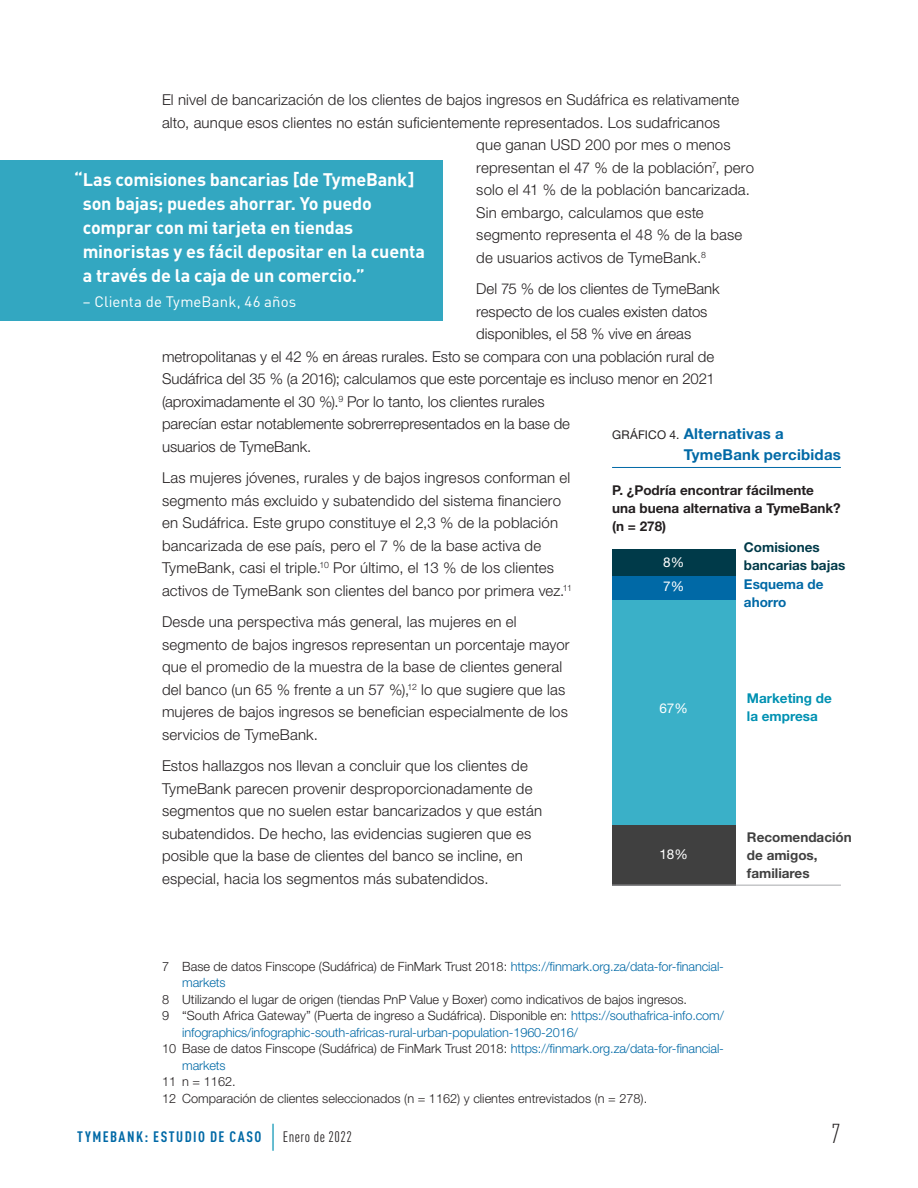
<style>
.page{position:relative;width:918px;height:1188px;background:#fff}
.page>*{position:absolute;margin:0;border:0;box-sizing:border-box;transform-origin:0 0}
.t1{font:300 condensed 27px "DIN Pro";color:#231f20}
.Pull_Quote{font:700 18px/24px "DIN Pro";letter-spacing:-.01em;color:#fff}
.Body{font:300 15px/22.5px "Helvetica Neue LT Std";letter-spacing:.01em;color:#231f20}
.Figure_Title{font:700 15px/21px "Helvetica Neue LT Std";letter-spacing:.015em;color:#0069a6}
.t2{font:700 condensed 15px "DIN Pro";letter-spacing:.1em;color:#0069a6}
.Pull_Quote_Attributi{font:15px "DIN Pro";letter-spacing:.005em;color:#fff}
.Figure_Text{font:700 13.5px/18px "Helvetica Neue LT Std";color:#231f20}
.Figure_Text-2{font:700 13.5px/18px "Helvetica Neue LT Std";color:#404040}
.Figure_Text-3{font:700 13.5px/18px "Helvetica Neue LT Std";color:#003a49}
.Figure_Text-4{font:700 13.5px/18px "Helvetica Neue LT Std";color:#0091b2}
.Figure_Text-5{font:700 13.5px/18px "Helvetica Neue LT Std";color:#0069a6}
.Figure_Text-6{font:13.5px "Helvetica Neue LT Std";color:#fff}
.Footnote{font:300 12.75px/16.5px "Helvetica Neue LT Std";color:#231f20}
.Footnote-2{font:300 12.75px/16.5px "Helvetica Neue LT Std";letter-spacing:-.01em;color:#0069a6}
.s1{font-weight:400;font-size:12px;color:#231f20}
.s2{color:#0069a6}
.s3{color:#231f20}
.s4{font-family:"Minion Pro";font-weight:400;font-stretch:normal;font-size:27px;color:#0091b2}
.s5{font-weight:400;color:#231f20}
</style>
<div class="page">
<hr style="left:612px;top:467px;width:229px;height:1px;background:#0069a6">
<div style="left:612px;top:825px;width:123px;height:61px;background:#404040"></div>
<div style="left:612px;top:599px;width:123px;height:226px;background:#3ab0c8"></div>
<div style="left:612px;top:576px;width:123px;height:23px;background:#0069a6"></div>
<div style="left:612px;top:549px;width:123px;height:27px;background:#003a49"></div>
<hr style="left:612px;top:885px;width:229px;height:1px;background:#a8a9ad">
<div style="left:0;top:160px;width:443px;height:160px;background:#33a7c1"></div>
<p class="Body" style="left:162px;top:88px;width:579px">El nivel de bancarización de los clientes de bajos ingresos en Sudáfrica es relativamente</p>
<p class="Body" style="left:162px;top:111px;width:560px">alto, aunque esos clientes no están suficientemente representados. Los sudafricanos</p>
<p class="Body" style="left:476px;top:133px;width:256px">que ganan USD 200 por mes o menos</p>
<p class="Body" style="left:476px;top:156px;width:279px">representan el 47 % de la población<sup>7</sup>, pero</p>
<p class="Body" style="left:476px;top:178px;width:275px">solo el 41 % de la población bancarizada.</p>
<p class="Body" style="left:476px;top:201px;width:229px">Sin embargo, calculamos que este</p>
<p class="Body" style="left:476px;top:223px;width:267px">segmento representa el 48 % de la base</p>
<p class="Body" style="left:476px;top:246px;width:231px">de usuarios activos de TymeBank.<sup>8</sup></p>
<p class="Body" style="left:476px;top:277px;width:245px">Del 75 % de los clientes de TymeBank</p>
<p class="Body" style="left:476px;top:300px;width:233px">respecto de los cuales existen datos</p>
<p class="Body" style="left:476px;top:322px;width:216px">disponibles, el 58 % vive en áreas</p>
<p class="Body" style="left:162px;top:345px;width:554px">metropolitanas y el 42 % en áreas rurales. Esto se compara con una población rural de</p>
<p class="Body" style="left:162px;top:367px;width:554px">Sudáfrica del 35 % (a 2016); calculamos que este porcentaje es incluso menor en 2021</p>
<p class="Body" style="left:162px;top:390px;width:384px">(aproximadamente el 30 %).<sup>9</sup> Por lo tanto, los clientes rurales</p>
<p class="Body" style="left:162px;top:412px;width:410px">parecían estar notablemente sobrerrepresentados en la base de</p>
<p class="Body" style="left:162px;top:435px;width:151px">usuarios de TymeBank.</p>
<p class="Body" style="left:162px;top:466px;width:411px">Las mujeres jóvenes, rurales y de bajos ingresos conforman el segmento más excluido y subatendido del sistema financiero en Sudáfrica. Este grupo constituye el 2,3 % de la población bancarizada de ese país, pero el 7 % de la base activa de TymeBank, casi el triple.<sup>10</sup> Por último, el 13 % de los clientes activos de TymeBank son clientes del banco por primera vez.<sup>11</sup></p>
<p class="Body" style="left:162px;top:610px;width:409px">Desde una perspectiva más general, las mujeres en el segmento de bajos ingresos representan un porcentaje mayor que el promedio de la muestra de la base de clientes general del banco (un 65 % frente a un 57 %),<sup>12</sup> lo que sugiere que las mujeres de bajos ingresos se benefician especialmente de los servicios de TymeBank.</p>
<p class="Body" style="left:162px;top:754px;width:382px">Estos hallazgos nos llevan a concluir que los clientes de TymeBank parecen provenir desproporcionadamente de segmentos que no suelen estar bancarizados y que están subatendidos. De hecho, las evidencias sugieren que es posible que la base de clientes del banco se incline, en especial, hacia los segmentos más subatendidos.</p>
<p class="Pull_Quote" style="left:83px;top:166px;width:344px;text-indent:-8px">“Las comisiones bancarias [de TymeBank] son bajas; puedes ahorrar. Yo puedo comprar con mi tarjeta en tiendas minoristas y es fácil depositar en la cuenta a través de la caja de un comercio.”</p>
<p class="Pull_Quote_Attributi" style="left:83px;top:290px;width:215px">– Clienta de TymeBank, 46 años</p>
<p class="Figure_Title" style="left:684px;top:423px;width:159px;text-indent:-72px"><span class="s1">GRÁFICO 4.</span> Alternativas a<br>TymeBank percibidas</p>
<p class="Figure_Text" style="left:612px;top:481px;width:230px">P. ¿Podría encontrar fácilmente una buena alternativa a TymeBank? (n = 278)</p>
<p class="Figure_Text-3" style="left:744px;top:538px;width:103px">Comisiones bancarias bajas</p>
<p class="Figure_Text-5" style="left:744px;top:575px;width:81px">Esquema de ahorro</p>
<p class="Figure_Text-6" style="left:663px;top:554px;width:23px">8%</p>
<p class="Figure_Text-6" style="left:663px;top:578px;width:23px">7%</p>
<p class="Figure_Text-4" style="left:747px;top:689px;width:86px">Marketing de la empresa</p>
<p class="Figure_Text-6" style="left:659px;top:700px;width:30px">67%</p>
<p class="Figure_Text-2" style="left:747px;top:828px;width:106px">Recomendación de amigos, familiares</p>
<p class="Figure_Text-6" style="left:659px;top:846px;width:30px">18%</p>
<p class="Footnote" style="left:182px;top:958px;width:543px;text-indent:-20px">7 Base de datos Finscope (Sudáfrica) de FinMark Trust 2018: <span class="s2">https://finmark.org.za/data-for-financial&shy;markets</span></p>
<p class="Footnote" style="left:162px;top:991px;width:527px">8 Utilizando el lugar de origen (tiendas PnP Value y Boxer) como indicativos de bajos ingresos.</p>
<p class="Footnote-2" style="left:182px;top:1007px;width:543px;text-indent:-20px"><span class="s3">9 “South Africa Gateway” (Puerta de ingreso a Sudáfrica). Disponible en:</span> https://southafrica-info.com/ infographics/infographic-south-africas-rural-urban-population-1960-2016/</p>
<p class="Footnote" style="left:182px;top:1040px;width:543px;text-indent:-20px">10 Base de datos Finscope (Sudáfrica) de FinMark Trust 2018: <span class="s2">https://finmark.org.za/data-for-financial&shy;markets</span></p>
<p class="Footnote" style="left:162px;top:1073px;width:75px">11 n = 1162.</p>
<p class="Footnote" style="left:162px;top:1090px;width:487px">12 Comparación de clientes seleccionados (n = 1162) y clientes entrevistados (n = 278).</p>
<p class="t2" style="left:77px;top:1126px;width:276px">TYMEBANK: ESTUDIO DE CASO <span class="s4">|</span> <span class="s5">Enero de 2022</span></p>
<h1 class="t1" style="left:831px;top:1115px;width:11px">7</h1>
</div>
